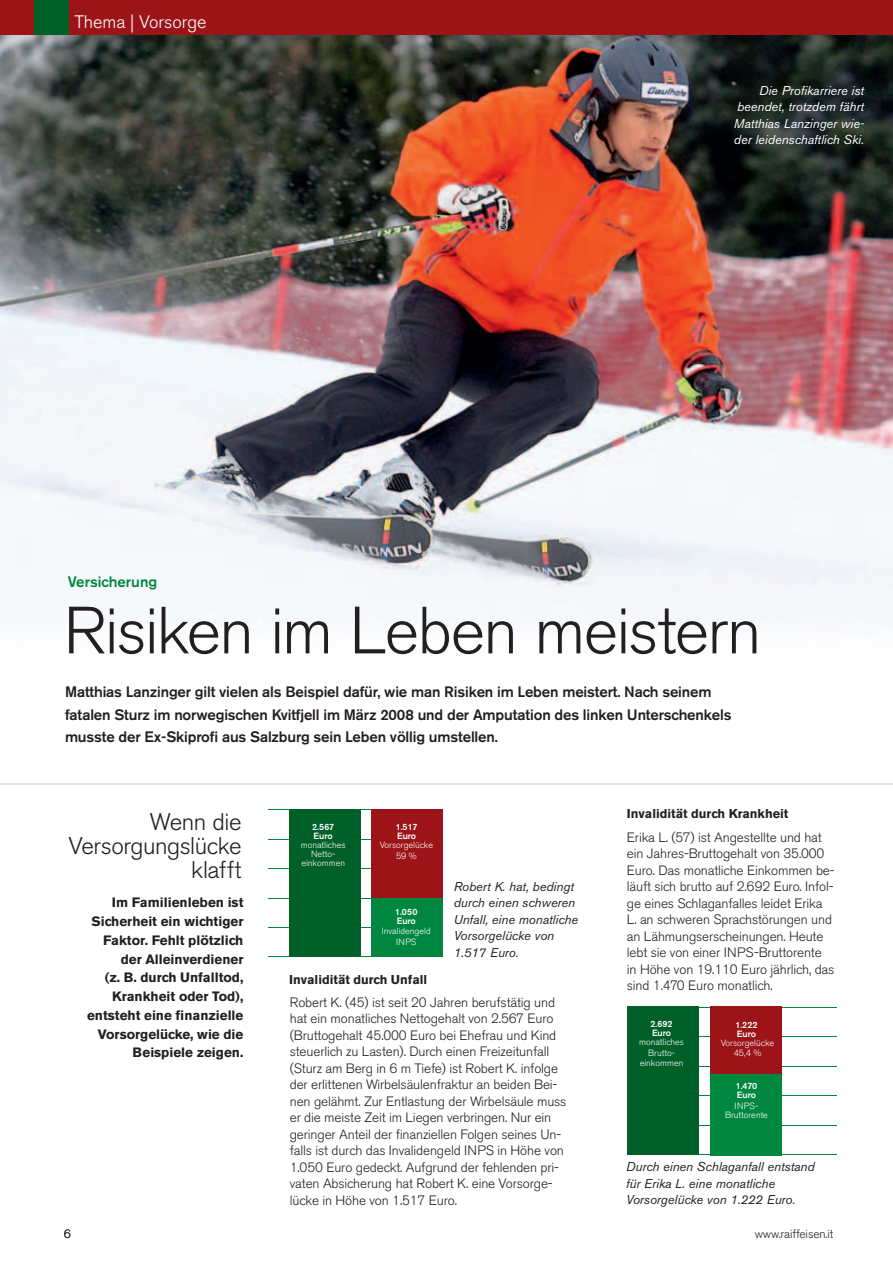
<style>
.page{position:relative;width:893px;height:1263px;background:#fff}
.page>*{position:absolute;margin:0;border:0;box-sizing:border-box;transform-origin:0 0}
.t1{font:300 66px "Akzidenz Grotesk BE";letter-spacing:-.025em;color:#231f20}
.t2{font:300 24px/24px "Akzidenz Grotesk BE";letter-spacing:-.02em;color:#231f20;text-align:right}
.t3{font:300 18px "Akzidenz Grotesk BE";color:#fff}
.t4{font:500 15px/22.5px "Akzidenz Grotesk BE";letter-spacing:-.01em;color:#231f20}
.t5{font:500 15px "Akzidenz Grotesk BE";color:#00873f}
.t6{font:300 13.5px/16.5px "Akzidenz Grotesk BE";letter-spacing:-.01em;color:#231f20}
.t7{font:700 13.5px/18.8px "Akzidenz Grotesk BE";color:#231f20;text-align:right}
.t8{font:italic 12.75px/16.5px "Akzidenz Grotesk BE";color:#231f20}
.t9{font:italic 12.75px/16.5px "Akzidenz Grotesk BE";color:#fff;text-align:justify}
.t10{font:700 12.75px "Akzidenz Grotesk BE";color:#231f20}
.t11{font:300 12px "Akzidenz Grotesk BE";letter-spacing:-.01em;color:#231f20}
.t12{font:300 9px/10.5px "Akzidenz Grotesk BE";color:#fff;text-align:center}
.t13{font:500 9px/9px "Akzidenz Grotesk BE";color:#fff}
</style>
<div class="page">
<img style="left:0;top:34px;width:893px;height:593px">
<hr style="left:0;top:783px;width:893px;height:1px;background:#dae7dd">
<div style="left:68px;top:0;width:825px;height:34px;background:#9c1418"></div>
<div style="left:0;top:0;width:34px;height:34px;background:#9c1418"></div>
<div style="left:34px;top:0;width:34px;height:34px;background:#006028"></div>
<hr style="left:268px;top:839px;width:174px;height:1px;background:#00873f">
<hr style="left:268px;top:809px;width:174px;height:1px;background:#00873f">
<hr style="left:268px;top:868px;width:174px;height:1px;background:#00873f">
<hr style="left:268px;top:897px;width:174px;height:1px;background:#00873f">
<hr style="left:268px;top:927px;width:174px;height:1px;background:#00873f">
<hr style="left:268px;top:956px;width:174px;height:1px;background:#00873f">
<div style="left:289px;top:809px;width:71px;height:148px;background:#006028"></div>
<div style="left:371px;top:897px;width:71px;height:60px;background:#00873f"></div>
<div style="left:371px;top:809px;width:71px;height:89px;background:#9c1418"></div>
<hr style="left:627px;top:1036px;width:210px;height:1px;background:#00873f">
<hr style="left:627px;top:1006px;width:210px;height:1px;background:#00873f">
<hr style="left:627px;top:1066px;width:210px;height:1px;background:#00873f">
<hr style="left:627px;top:1095px;width:210px;height:1px;background:#00873f">
<hr style="left:627px;top:1125px;width:210px;height:1px;background:#00873f">
<hr style="left:627px;top:1154px;width:210px;height:1px;background:#00873f">
<div style="left:628px;top:1007px;width:71px;height:148px;background:#006028"></div>
<div style="left:710px;top:1071px;width:72px;height:84px;background:#00873f"></div>
<div style="left:710px;top:1007px;width:72px;height:67px;background:#9c1418"></div>
<h3 class="t3" style="left:74px;top:12px;width:134px">Thema | Vorsorge</h3>
<p class="t9" style="left:734px;top:82px;width:132px;text-indent:25px">Die Profikarriere ist beendet, trotzdem fährt Matthias Lanzinger wie&shy;der leidenschaftlich Ski.</p>
<p class="t5" style="left:68px;top:573px;width:91px">Versicherung</p>
<h1 class="t1" style="left:64px;top:593px;width:699px">Risiken im Leben meistern</h1>
<p class="t4" style="left:65px;top:681px;width:668px">Matthias Lanzinger gilt vielen als Beispiel dafür, wie man Risiken im Leben meistert. Nach seinem fatalen Sturz im norwegischen Kvitfjell im März 2008 und der Amputation des linken Unterschenkels musste der Ex-Skiprofi aus Salzburg sein Leben völlig umstellen.</p>
<h2 class="t2" style="left:69px;top:810px;width:175px">Wenn die<br>Versorgungslücke klafft</h2>
<p class="t7" style="left:87px;top:893px;width:158px">Im Familienleben ist<br>Sicherheit ein wichtiger<br>Faktor. Fehlt plötzlich der Alleinverdiener<br>(z. B. durch Unfalltod,<br>Krankheit oder Tod), entsteht eine finanzielle<br>Vorsorgelücke, wie die<br>Beispiele zeigen.</p>
<p class="t13" style="left:396px;top:822px;width:23px">1.517<br>Euro</p>
<p class="t13" style="left:312px;top:822px;width:23px">2.567<br>Euro</p>
<p class="t12" style="left:301px;top:841px;width:46px;line-height:9px">monatliches<br>Netto&shy;einkommen</p>
<p class="t12" style="left:380px;top:840px;width:55px">Vorsorgelücke<br>59 %</p>
<p class="t13" style="left:395px;top:907px;width:24px">1.050<br>Euro</p>
<p class="t12" style="left:382px;top:926px;width:50px">Invalidengeld<br>INPS</p>
<p class="t10" style="left:289px;top:972px;width:140px">Invalidität durch Unfall</p>
<p class="t8" style="left:454px;top:878px;width:126px">Robert K. hat, bedingt durch einen schweren<br>Unfall, eine monatliche<br>Vorsorgelücke von<br>1.517 Euro.</p>
<p class="t6" style="left:290px;top:994px;width:278px">Robert K. (45) ist seit 20 Jahren berufstätig und hat ein monatliches Nettogehalt von 2.567 Euro (Bruttogehalt 45.000 Euro bei Ehefrau und Kind steuerlich zu Lasten). Durch einen Freizeitunfall (Sturz am Berg in 6 m Tiefe) ist Robert K. infolge der erlittenen Wirbelsäulenfraktur an beiden Bei&shy;nen gelähmt. Zur Entlastung der Wirbelsäule muss er die meiste Zeit im Liegen verbringen. Nur ein geringer Anteil der finanziellen Folgen seines Un&shy;falls ist durch das Invalidengeld INPS in Höhe von 1.050 Euro gedeckt. Aufgrund der fehlenden pri&shy;vaten Absicherung hat Robert K. eine Vorsorge&shy;lücke in Höhe von 1.517 Euro.</p>
<p class="t10" style="left:627px;top:806px;width:163px">Invalidität durch Krankheit</p>
<p class="t6" style="left:627px;top:829px;width:209px">Erika L. (57) ist Angestellte und hat ein Jahres-Bruttogehalt von 35.000<br>Euro. Das monatliche Einkommen be&shy;läuft sich brutto auf 2.692 Euro. Infol&shy;ge eines Schlaganfalles leidet Erika L. an schweren Sprach störungen und an Lähmungserscheinungen. Heute lebt sie von einer INPS-Bruttorente in Höhe von 19.110 Euro jährlich, das sind 1.470 Euro monatlich.</p>
<p class="t13" style="left:650px;top:1019px;width:24px">2.692<br>Euro</p>
<p class="t12" style="left:639px;top:1037px;width:46px">monatliches<br>Brutto&shy;einkommen</p>
<p class="t12" style="left:721px;top:1038px;width:55px">Vorsorgelücke<br>45,4 %</p>
<p class="t12" style="left:725px;top:1101px;width:44px;line-height:9px">INPS-<br>Bruttorente</p>
<p class="t13" style="left:735px;top:1020px;width:24px">1.222<br>Euro</p>
<p class="t13" style="left:736px;top:1082px;width:23px">1.470<br>Euro</p>
<p class="t8" style="left:626px;top:1158px;width:190px">Durch einen Schlaganfall entstand für Erika L. eine monatliche<br>Vorsorgelücke von 1.222 Euro.</p>
<p class="t11" style="left:64px;top:1227px;width:8px">6</p>
<p class="t11" style="left:755px;top:1227px;width:80px">www.raiffeisen.it</p>
</div>
